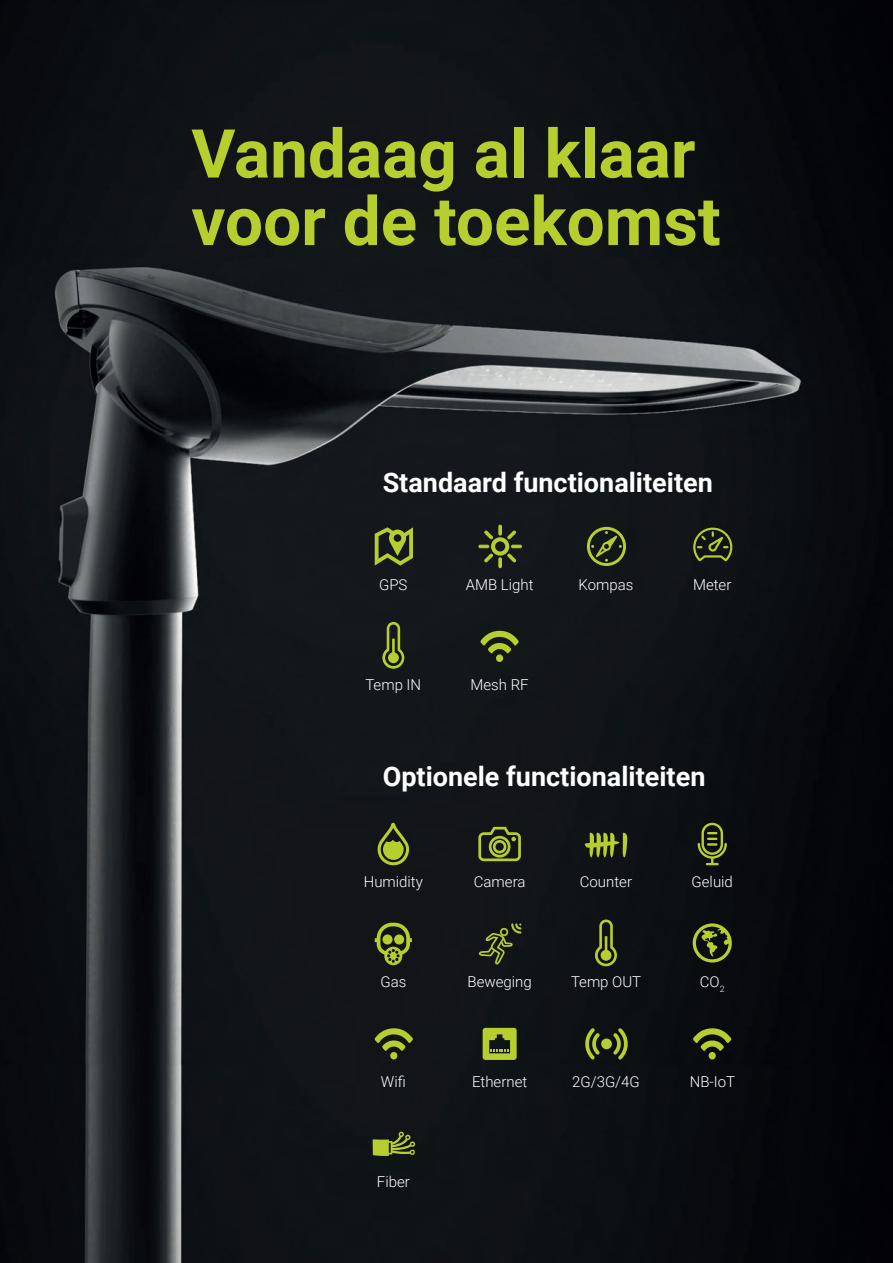
<style>
.page{position:relative;width:893px;height:1263px;background:#fff}
.page>*{position:absolute;margin:0;border:0;box-sizing:border-box;transform-origin:0 0}
.t1{font:700 67.5px/67.5px "Roboto";color:#b6cf2f}
.t2{font:700 27px "Roboto";color:#fff}
.t3{font:300 15px "Roboto";color:#fff}
</style>
<div class="page">
<img style="left:0;top:0;width:893px;height:1263px">
<img style="left:0;top:0;width:1px;height:546px">
<svg style="left:375px;top:527px;width:38px;height:39px"></svg>
<svg style="left:478px;top:525px;width:44px;height:43px;background:#3c4420"></svg>
<svg style="left:587px;top:527px;width:39px;height:39px;background:#455020"></svg>
<svg style="left:693px;top:528px;width:39px;height:33px"></svg>
<svg style="left:382px;top:622px;width:22px;height:47px"></svg>
<svg style="left:480px;top:630px;width:39px;height:32px"></svg>
<svg style="left:479px;top:923px;width:43px;height:41px;background:#31381c"></svg>
<svg style="left:595px;top:919px;width:22px;height:47px"></svg>
<svg style="left:377px;top:823px;width:32px;height:42px"></svg>
<svg style="left:478px;top:827px;width:43px;height:34px"></svg>
<svg style="left:584px;top:833px;width:43px;height:26px"></svg>
<svg style="left:698px;top:823px;width:29px;height:42px"></svg>
<svg style="left:375px;top:923px;width:37px;height:42px;background:#586421"></svg>
<svg style="left:693px;top:1027px;width:38px;height:32px"></svg>
<div style="left:601px;top:1038px;width:11px;height:11px;background:#b6cf2f;border-radius:50%"></div>
<svg style="left:613px;top:1028px;width:17px;height:31px"></svg>
<svg style="left:583px;top:1028px;width:17px;height:31px"></svg>
<svg style="left:483px;top:1028px;width:34px;height:32px"></svg>
<svg style="left:375px;top:1027px;width:38px;height:32px"></svg>
<svg style="left:693px;top:923px;width:39px;height:39px;background:#49541b"></svg>
<svg style="left:372px;top:1132px;width:43px;height:24px"></svg>
<p class="t1" style="left:191px;top:117px;width:531px">Vandaag al klaar voor de toekomst</p>
<p class="t2" style="left:383px;top:464px;width:332px">Standaard functionaliteiten</p>
<p class="t3" style="left:379px;top:574px;width:30px">GPS</p>
<p class="t3" style="left:466px;top:574px;width:69px">AMB Light</p>
<p class="t3" style="left:578px;top:574px;width:56px">Kompas</p>
<p class="t3" style="left:693px;top:574px;width:40px">Meter</p>
<p class="t3" style="left:365px;top:674px;width:57px">Temp IN</p>
<p class="t3" style="left:471px;top:674px;width:60px">Mesh RF</p>
<p class="t2" style="left:383px;top:758px;width:324px">Optionele functionaliteiten</p>
<p class="t3" style="left:364px;top:871px;width:61px">Humidity</p>
<p class="t3" style="left:474px;top:871px;width:53px">Camera</p>
<p class="t3" style="left:580px;top:871px;width:54px">Counter</p>
<p class="t3" style="left:692px;top:871px;width:43px">Geluid</p>
<p class="t3" style="left:380px;top:971px;width:27px">Gas</p>
<p class="t3" style="left:571px;top:971px;width:72px">Temp OUT</p>
<p class="t3" style="left:700px;top:971px;width:26px">CO<sub>2</sub></p>
<p class="t3" style="left:467px;top:971px;width:66px">Beweging</p>
<p class="t3" style="left:381px;top:1071px;width:26px">Wifi</p>
<p class="t3" style="left:472px;top:1071px;width:57px">Ethernet</p>
<p class="t3" style="left:572px;top:1071px;width:69px">2G/3G/4G</p>
<p class="t3" style="left:690px;top:1071px;width:47px">NB-IoT</p>
<p class="t3" style="left:377px;top:1171px;width:34px">Fiber</p>
</div>
